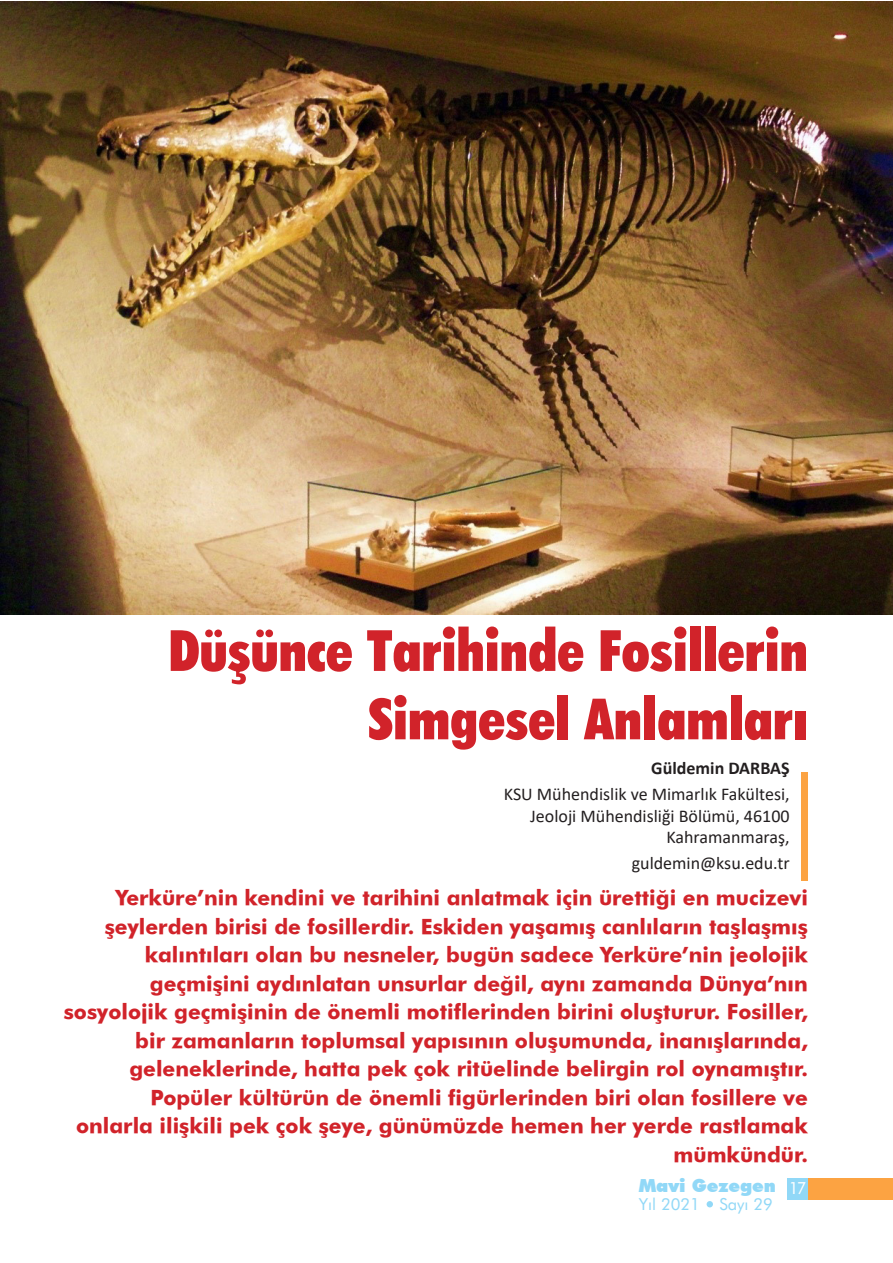
<style>
.page{position:relative;width:893px;height:1263px;background:#fff}
.page>*{position:absolute;margin:0;border:0;box-sizing:border-box;transform-origin:0 0}
._01_ana_baslik{font:900 condensed 57px/68.4px "Futura BT";color:#d1232a;text-align:right}
._02_spot{font:21px/28.5px "Futura Md BT Bold";color:#d1232a;text-align:right}
._05_yazar_ad{font:18px/21.6px "Calibri";color:#231f20;text-align:right}
._05_yazar_ad-2{font:700 18px "Calibri";color:#231f20}
.t1{font:900 18px "Futura BT";color:#91d8f7}
.t2{font:16.5px "Futura BT";color:#91d8f7}
.t3{font:16.5px "Futura BT";color:#fff}
</style>
<div class="page">
<div style="left:787px;top:1178px;width:63px;height:21px;background:#91d8f7"></div>
<div style="left:808px;top:1178px;width:85px;height:21px;background:#fca342"></div>
<svg style="left:707px;top:1201px;width:6px;height:6px"></svg>
<div style="left:801px;top:772px;width:7px;height:108px;background:#fca342"></div>
<img style="left:0;top:1px;width:893px;height:613px">
<p class="_01_ana_baslik" style="left:168px;top:616px;width:641px">Düşünce Tarihinde Fosillerin<br>Simgesel Anlamları</p>
<p class="_05_yazar_ad-2" style="left:651px;top:756px;width:140px">Güldemin DARBAŞ</p>
<p class="_05_yazar_ad" style="left:504px;top:783px;width:287px">KSU Mühendislik ve Mimarlık Fakültesi,<br>Jeoloji Mühendisliği Bölümü, 46100<br>Kahramanmaraş,</p>
<p class="_05_yazar_ad" style="left:632px;top:852px;width:159px">guldemin@ksu.edu.tr</p>
<p class="_02_spot" style="left:64px;top:883px;width:746px">Yerküre’nin kendini ve tarihini anlatmak için ürettiği en mucizevi şeylerden birisi de fosillerdir. Eskiden yaşamış canlıların taşlaşmış kalıntıları olan bu nesneler, bugün sadece Yerküre’nin jeolojik geçmişini aydınlatan unsurlar değil, aynı zamanda Dünya’nın sosyolojik geçmişinin de önemli motiflerinden birini oluşturur. Fosiller, bir zamanların toplumsal yapısının oluşumunda, inanışlarında, geleneklerinde, hatta pek çok ritüelinde belirgin rol oynamıştır.<br>Popüler kültürün de önemli figürlerinden biri olan fosillere ve<br>onlarla ilişkili pek çok şeye, günümüzde hemen her yerde rastlamak mümkündür.</p>
<p class="t1" style="left:639px;top:1174px;width:139px">Mavi Gezegen</p>
<p class="t2" style="left:639px;top:1194px;width:136px">Yıl 2021 Sayı 29</p>
<p class="t3" style="left:789px;top:1178px;width:19px">17</p>
</div>
